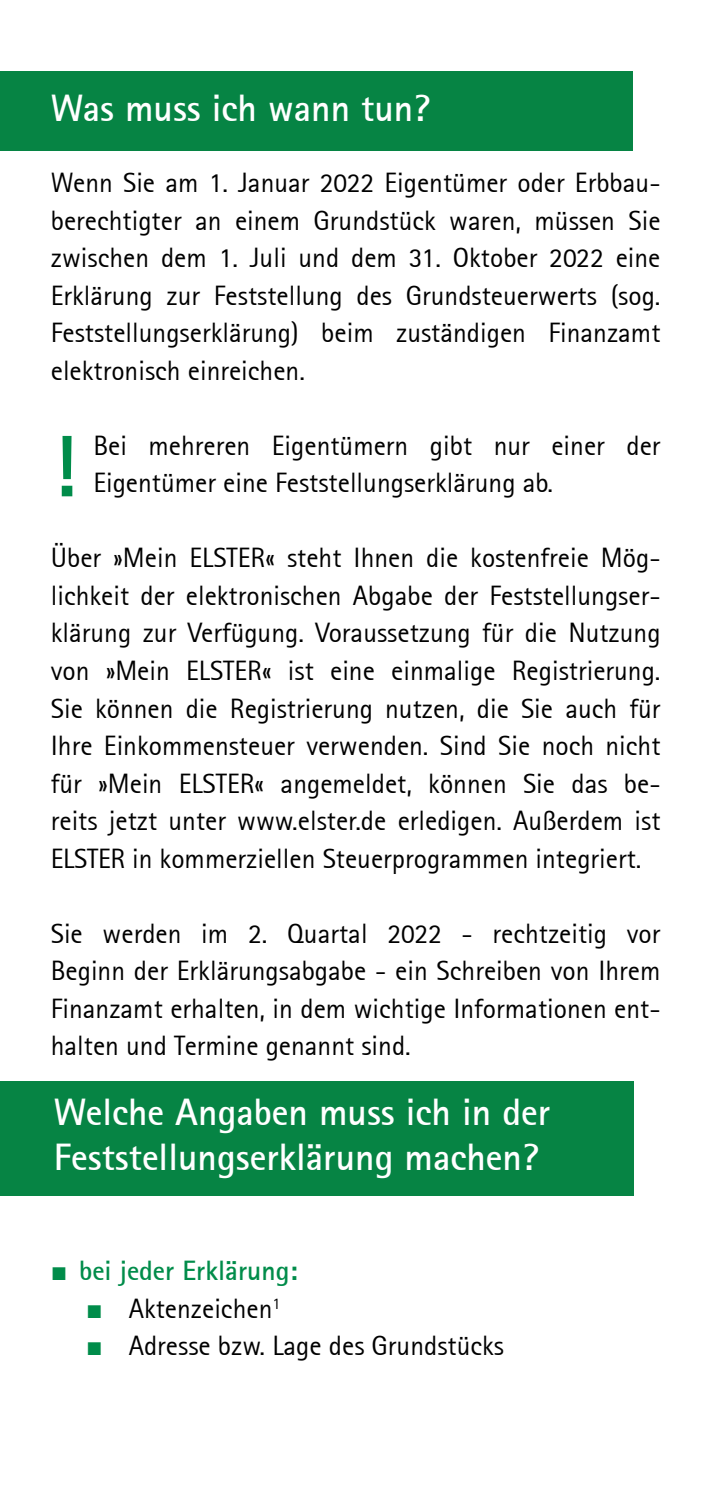
<style>
.page{position:relative;width:709px;height:1489px;background:#fff}
.page>*{position:absolute;margin:0;border:0;box-sizing:border-box;transform-origin:0 0}
.t1{font:700 87.5px "Rotis Sans Serif";color:#008c4a}
.t2{font:700 37.5px/45px "Rotis Sans Serif";color:#fff}
.t3{font:27.5px/37.5px "Rotis Sans Serif";color:#000;text-align:justify}
.t4{font:700 27.5px "Rotis Sans Serif";color:#008c4a}
.s1{font-family:"Arial";font-weight:400}
.s2{font-family:"Arial";color:#008c4a}
</style>
<div class="page">
<div style="left:0;top:71px;width:632px;height:80px;background:#068444"></div>
<div style="left:0;top:1081px;width:633px;height:114px;background:#068444"></div>
<h2 class="t2" style="left:51px;top:85px;width:381px">Was muss ich wann tun?</h2>
<p class="t3" style="left:51px;top:164px;width:611px">Wenn Sie am 1. Januar 2022 Eigentümer oder Erbbau&shy;berechtigter an einem Grundstück waren, müssen Sie zwischen dem 1. Juli und dem 31. Oktober 2022 eine Erklärung zur Feststellung des Grundsteuerwerts (sog.<br>Feststellungserklärung) beim zuständigen Finanzamt elektronisch einreichen.</p>
<p class="t1" style="left:51px;top:411px;width:27px">!</p>
<p class="t3" style="left:93px;top:426px;width:568px">Bei mehreren Eigentümern gibt nur einer der<br>Eigentümer eine Feststellungserklärung ab.</p>
<p class="t3" style="left:51px;top:539px;width:611px">Über »Mein ELSTER« steht Ihnen die kostenfreie Mög&shy;lichkeit der elektronischen Abgabe der Feststellungser&shy;klärung zur Verfügung. Voraussetzung für die Nutzung von »Mein ELSTER« ist eine einmalige Registrierung.<br>Sie können die Registrierung nutzen, die Sie auch für Ihre Einkommensteuer verwenden. Sind Sie noch nicht für »Mein ELSTER« angemeldet, können Sie das be&shy;reits jetzt unter www.elster.de erledigen. Außerdem ist ELSTER in kommerziellen Steuerprogrammen integriert.</p>
<p class="t3" style="left:51px;top:914px;width:611px">Sie werden im 2. Quartal 2022 - rechtzeitig vor Beginn der Erklärungsabgabe - ein Schreiben von Ihrem Finanzamt erhalten, in dem wichtige Informationen ent&shy;halten und Termine genannt sind.</p>
<h2 class="t2" style="left:54px;top:1089px;width:498px">Welche Angaben muss ich in der<br>Feststellungserklärung machen?</h2>
<p class="t4" style="left:51px;top:1253px;width:248px"><span class="s1">■</span> bei jeder Erklärung:</p>
<p class="t3" style="left:86px;top:1289px;width:196px"><span class="s2">■</span> Aktenzeichen<sup>1</sup></p>
<p class="t3" style="left:86px;top:1326px;width:419px"><span class="s2">■</span> Adresse bzw. Lage des Grundstücks</p>
</div>
